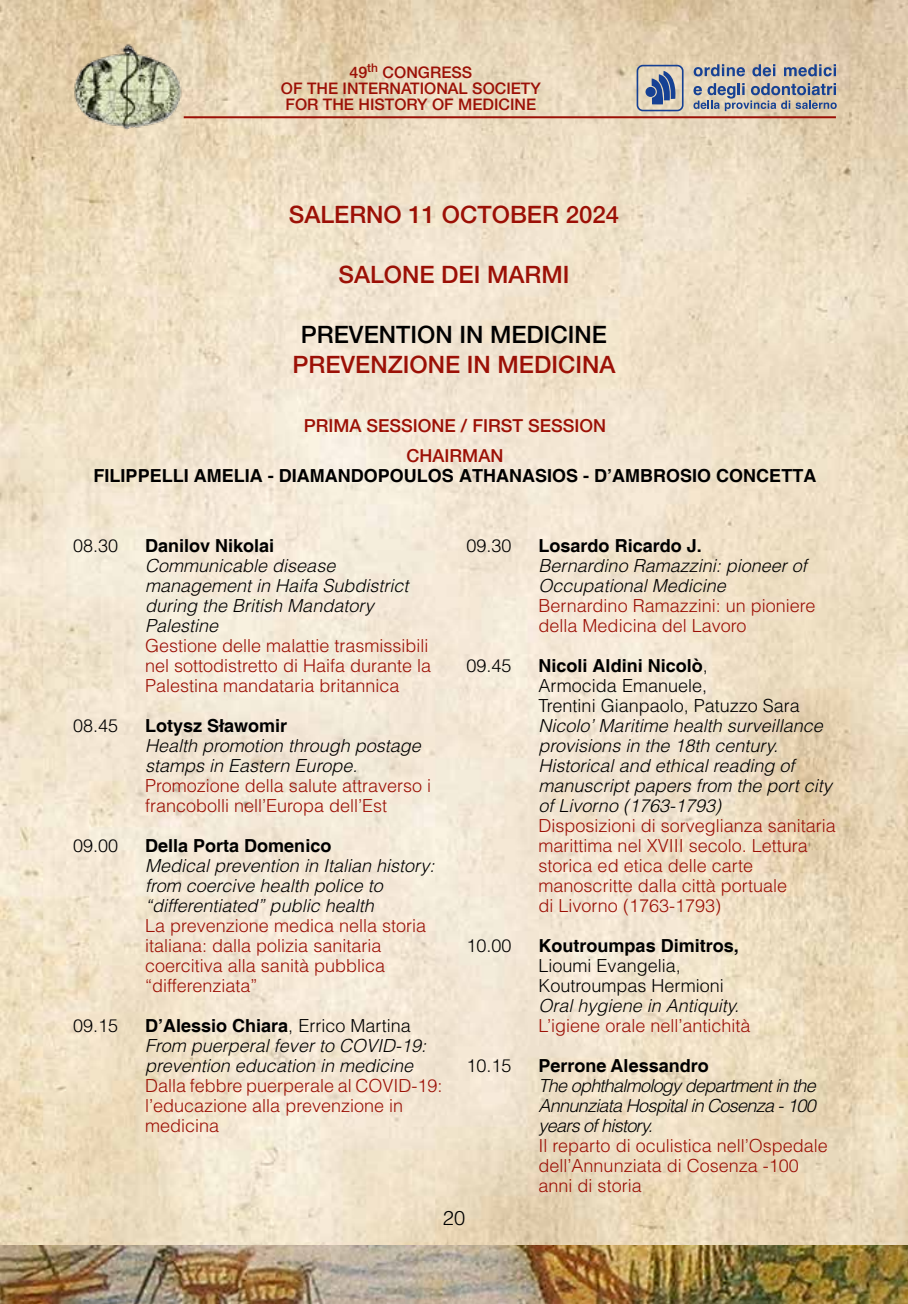
<style>
.page{position:relative;width:908px;height:1304px;background:#fff}
.page>*{position:absolute;margin:0;border:0;box-sizing:border-box;transform-origin:0 0}
.t1{font:500 24px "Helvetica Neue LT Std";color:#9c1006}
.t2{font:500 24px "Helvetica Neue LT Std";color:#000}
.t3{font:300 20px "Helvetica";color:#000}
.t4{font:300 18px/20px "Helvetica";color:#9c1006}
.t5{font:italic 300 18px/20px "Helvetica";color:#000}
.t6{font:700 18px "Helvetica";color:#000}
.t7{font:300 18px/20px "Helvetica";color:#000}
.t8{font:500 18px/30px "Helvetica Neue LT Std";color:#9c1006;text-align:center}
.t9{font:500 16px/16px "Helvetica Neue LT Std";color:#9c1006;text-align:center}
.s1{font-weight:700;font-style:normal}
.s2{font-style:normal}
.s3{font-weight:700}
</style>
<div class="page">
<img style="left:0;top:0;width:907px;height:1246px">
<img style="left:73px;top:44px;width:111px;height:89px">
<svg style="left:693px;top:83px;width:143px;height:28px"></svg>
<svg style="left:693px;top:64px;width:51px;height:12px"></svg>
<svg style="left:752px;top:64px;width:23px;height:12px"></svg>
<svg style="left:783px;top:64px;width:52px;height:12px"></svg>
<svg style="left:636px;top:65px;width:47px;height:46px"></svg>
<hr style="left:184px;top:116px;width:651px;height:2px;background:#9c1006">
<img style="left:0;top:1246px;width:907px;height:58px">
<p class="t9" style="left:281px;top:65px;width:261px">49<sup>th</sup> CONGRESS<br>OF THE INTERNATIONAL SOCIETY<br>FOR THE HISTORY OF MEDICINE</p>
<h1 class="t1" style="left:289px;top:200px;width:331px">SALERNO 11 OCTOBER 2024</h1>
<h1 class="t1" style="left:338px;top:260px;width:232px">SALONE DEI MARMI</h1>
<h1 class="t2" style="left:301px;top:320px;width:307px">PREVENTION IN MEDICINE</h1>
<h1 class="t1" style="left:292px;top:350px;width:324px">PREVENZIONE IN MEDICINA</h1>
<p class="t8" style="left:303px;top:411px;width:304px">PRIMA SESSIONE / FIRST SESSION<br>CHAIRMAN</p>
<p class="t6" style="left:94px;top:465px;width:724px">FILIPPELLI AMELIA - DIAMANDOPOULOS ATHANASIOS - D’AMBROSIO CONCETTA</p>
<p class="t7" style="left:73px;top:535px;width:47px">08.30</p>
<p class="t6" style="left:145px;top:534px;width:131px">Danilov Nikolai</p>
<p class="t5" style="left:145px;top:555px;width:265px">Communicable disease management in Haifa Subdistrict during the British Mandatory<br>Palestine</p>
<p class="t4" style="left:145px;top:635px;width:287px">Gestione delle malattie trasmissibili nel sottodistretto di Haifa durante la<br>Palestina mandataria britannica</p>
<p class="t7" style="left:73px;top:715px;width:47px">08.45</p>
<p class="t6" style="left:145px;top:714px;width:144px">Lotysz Sławomir</p>
<p class="t5" style="left:145px;top:735px;width:277px">Health promotion through postage stamps in Eastern Europe.</p>
<p class="t4" style="left:145px;top:775px;width:287px">Promozione della salute attraverso i francobolli nell’Europa dell’Est</p>
<p class="t7" style="left:73px;top:835px;width:47px">09.00</p>
<p class="t6" style="left:145px;top:834px;width:188px">Della Porta Domenico</p>
<p class="t5" style="left:145px;top:855px;width:291px">Medical prevention in Italian history: from coercive health police to “differentiated” public health</p>
<p class="t4" style="left:145px;top:915px;width:282px">La prevenzione medica nella storia italiana: dalla polizia sanitaria coercitiva alla sanità pubblica “differenziata”</p>
<p class="t7" style="left:73px;top:1015px;width:47px">09.15</p>
<p class="t5" style="left:145px;top:1015px;width:282px"><span class="s1">D’Alessio Chiara</span><span class="s2">, Errico Martina<br></span>From puerperal fever to COVID-19: prevention education in medicine</p>
<p class="t4" style="left:145px;top:1075px;width:299px">Dalla febbre puerperale al COVID-19: l’educazione alla prevenzione in medicina</p>
<p class="t7" style="left:466px;top:535px;width:47px">09.30</p>
<p class="t6" style="left:538px;top:534px;width:165px">Losardo Ricardo J.</p>
<p class="t5" style="left:538px;top:555px;width:270px">Bernardino Ramazzini: pioneer of<br>Occupational Medicine</p>
<p class="t4" style="left:538px;top:595px;width:278px">Bernardino Ramazzini: un pioniere della Medicina del Lavoro</p>
<p class="t7" style="left:466px;top:655px;width:47px">09.45</p>
<p class="t7" style="left:538px;top:655px;width:263px"><span class="s3">Nicoli Aldini Nicolò</span>,<br>Armocida Emanuele,<br>Trentini Gianpaolo, Patuzzo Sara</p>
<p class="t5" style="left:538px;top:715px;width:295px">Nicolo’ Maritime health surveillance provisions in the 18th century.<br>Historical and ethical reading of manuscript papers from the port city of Livorno (1763-1793)</p>
<p class="t4" style="left:538px;top:815px;width:299px">Disposizioni di sorveglianza sanitaria marittima nel XVIII secolo. Lettura storica ed etica delle carte manoscritte dalla città portuale<br>di Livorno (1763-1793)</p>
<p class="t7" style="left:466px;top:935px;width:47px">10.00</p>
<p class="t6" style="left:538px;top:934px;width:202px">Koutroumpas Dimitros,</p>
<p class="t7" style="left:538px;top:955px;width:187px">Lioumi Evangelia,<br>Koutroumpas Hermioni</p>
<p class="t5" style="left:538px;top:995px;width:202px">Oral hygiene in Antiquity.</p>
<p class="t4" style="left:538px;top:1015px;width:213px">L’igiene orale nell’antichità</p>
<p class="t7" style="left:466px;top:1055px;width:47px">10.15</p>
<p class="t6" style="left:538px;top:1054px;width:172px">Perrone Alessandro</p>
<p class="t5" style="left:538px;top:1075px;width:278px;text-align:justify">The ophthalmology department in the Annunziata Hospital in Cosenza - 100 years of history.</p>
<p class="t4" style="left:538px;top:1135px;width:291px">Il reparto di oculistica nell’Ospedale dell’Annunziata di Cosenza -100 anni di storia</p>
<p class="t3" style="left:442px;top:1205px;width:24px">20</p>
</div>
